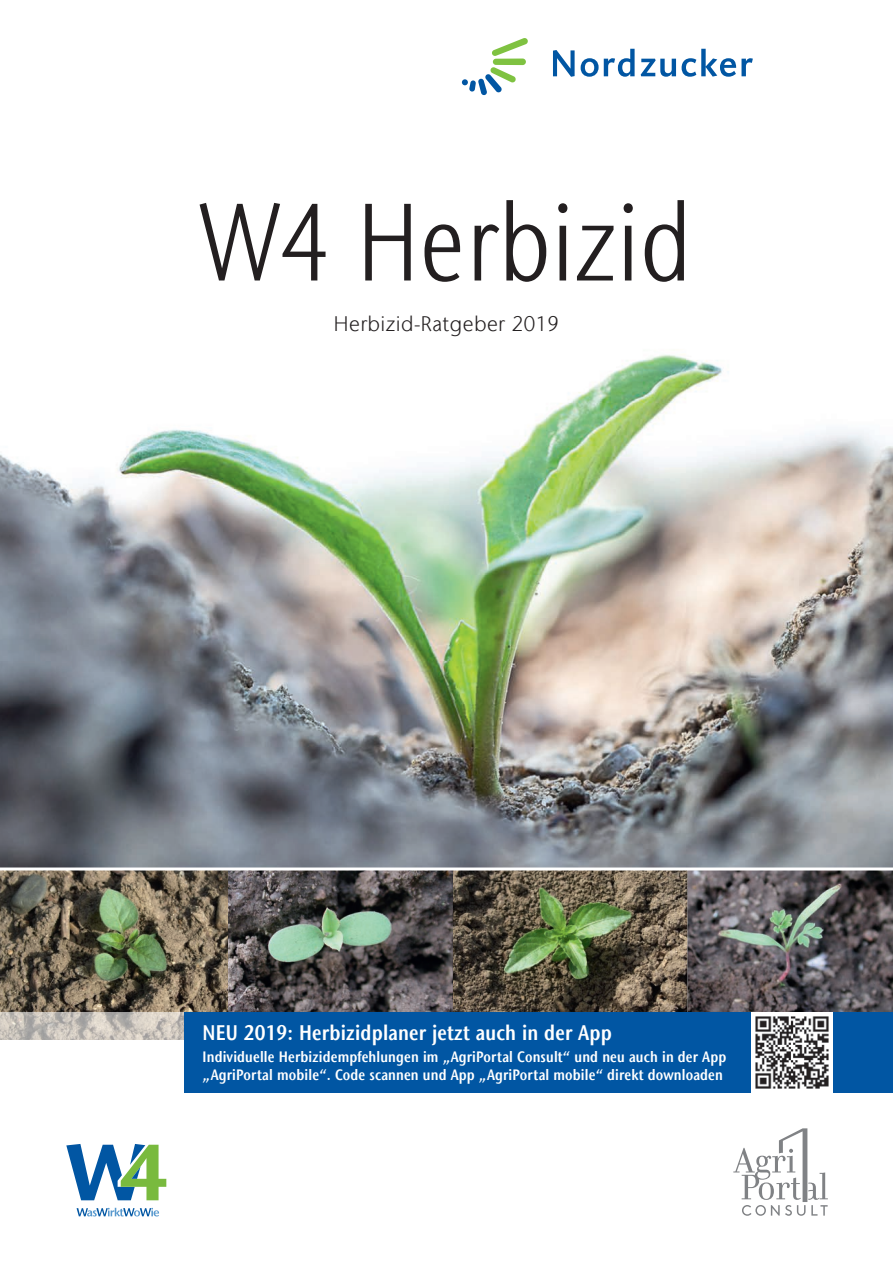
<style>
.page{position:relative;width:893px;height:1263px;background:#fff}
.page>*{position:absolute;margin:0;border:0;box-sizing:border-box;transform-origin:0 0}
.t1{font:300 condensed 109.5px "Stone Sans IIITC Com";color:#231f20}
.t2{font:600 condensed 21px "Stone Sans IIITC Com";letter-spacing:.01em;color:#fff}
.t3{font:300 21px "Stone Sans IIITC Com";letter-spacing:.02em;color:#231f20}
.t4{font:600 condensed 15px/18px "Stone Sans IIITC Com";letter-spacing:.01em;color:#fff}
</style>
<div class="page">
<img style="left:0;top:354px;width:893px;height:513px">
<img style="left:0;top:870px;width:228px;height:142px">
<img style="left:228px;top:870px;width:225px;height:142px">
<img style="left:453px;top:870px;width:234px;height:142px">
<img style="left:687px;top:870px;width:206px;height:142px">
<div style="left:493px;top:59px;width:33px;height:6px;background:#7fc241;border-radius:3px"></div>
<svg style="left:462px;top:67px;width:54px;height:28px"></svg>
<svg style="left:492px;top:38px;width:36px;height:18px"></svg>
<svg style="left:553px;top:50px;width:22px;height:27px"></svg>
<svg style="left:581px;top:49px;width:54px;height:28px"></svg>
<svg style="left:641px;top:59px;width:35px;height:18px"></svg>
<svg style="left:682px;top:49px;width:71px;height:28px"></svg>
<svg style="left:734px;top:1128px;width:93px;height:88px"></svg>
<svg style="left:77px;top:1208px;width:82px;height:8px"></svg>
<svg style="left:66px;top:1144px;width:100px;height:56px"></svg>
<svg style="left:0;top:1012px;width:185px;height:28px;background:#c5c0b9"></svg>
<div style="left:185px;top:1012px;width:708px;height:81px;background:#0156a3"></div>
<img style="left:752px;top:1012px;width:80px;height:81px">
<h1 class="t1" style="left:200px;top:176px;width:494px">W4 Herbizid</h1>
<h2 class="t3" style="left:334px;top:311px;width:227px">Herbizid-Ratgeber 2019</h2>
<h2 class="t2" style="left:203px;top:1019px;width:411px">NEU 2019: Herbizidplaner jetzt auch in der App</h2>
<p class="t4" style="left:203px;top:1048px;width:525px">Individuelle Herbizidempfehlungen im „AgriPortal Consult“ und neu auch in der App „AgriPortal mobile“. Code scannen und App „AgriPortal mobile“ direkt downloaden</p>
</div>
